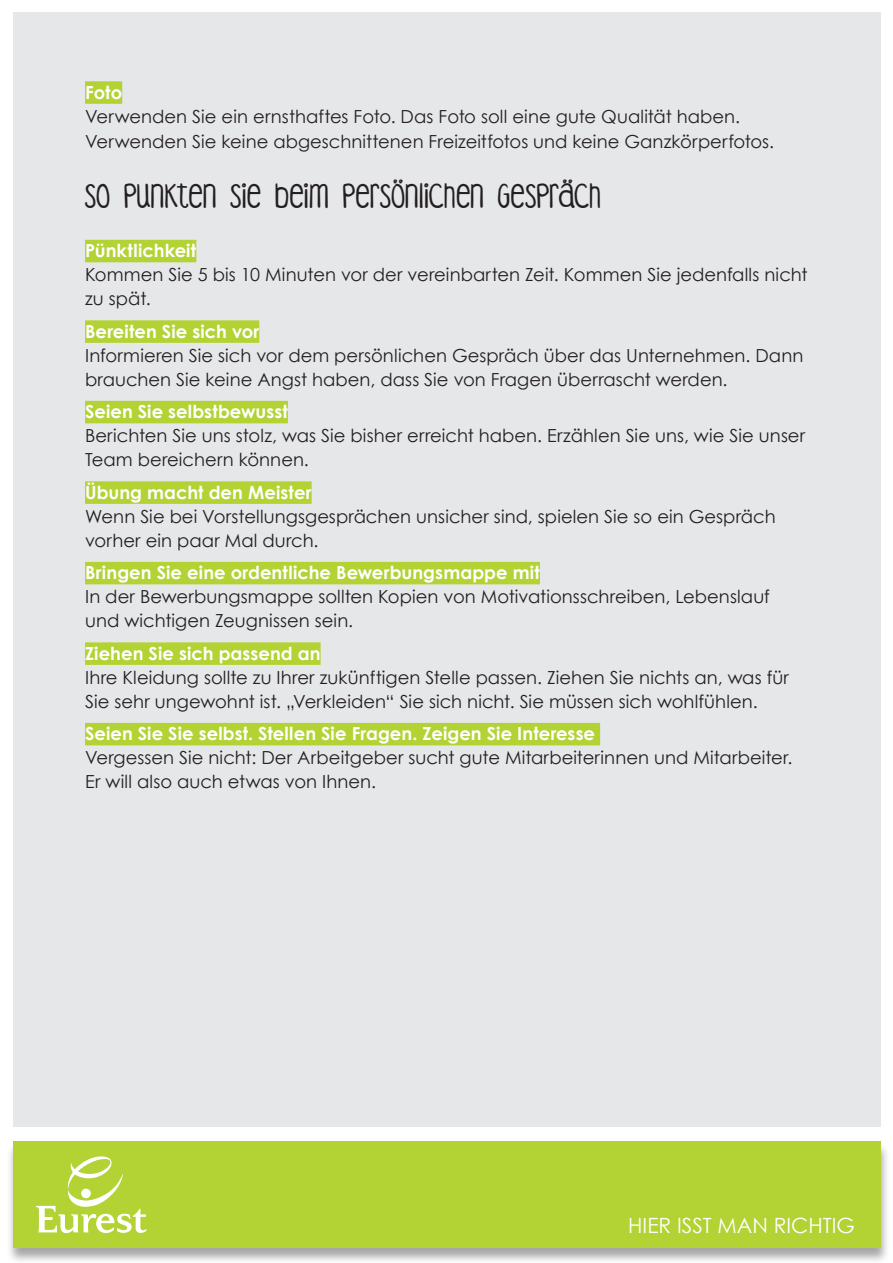
<style>
.page{position:relative;width:893px;height:1263px;background:#fff}
.page>*{position:absolute;margin:0;border:0;box-sizing:border-box;transform-origin:0 0}
.t1{font:22.5px "DJB Coffee Shoppe Espresso";letter-spacing:-.015em;color:#231f20}
.t2{font:21px "Century Gothic";color:#fff}
.t3{font:18px/24px "Century Gothic";letter-spacing:.005em;color:#231f20}
.t4{font:700 18px "Century Gothic";letter-spacing:.005em;color:#fff}
</style>
<div class="page">
<div style="left:13px;top:13px;width:867px;height:1114px;background:#e6e7e9"></div>
<div style="left:7px;top:1142px;width:884px;height:121px;background:#231f20;opacity:.4"></div>
<div style="left:13px;top:1142px;width:867px;height:106px;background:#b3d234"></div>
<svg style="left:36px;top:1156px;width:110px;height:77px"></svg>
<div style="left:85px;top:81px;width:37px;height:23px;background:#b3d234"></div>
<div style="left:85px;top:240px;width:111px;height:22px;background:#b3d234"></div>
<div style="left:85px;top:320px;width:174px;height:23px;background:#b3d234"></div>
<div style="left:85px;top:401px;width:203px;height:22px;background:#b3d234"></div>
<div style="left:85px;top:481px;width:227px;height:23px;background:#b3d234"></div>
<div style="left:85px;top:562px;width:455px;height:22px;background:#b3d234"></div>
<div style="left:85px;top:642px;width:236px;height:23px;background:#b3d234"></div>
<div style="left:85px;top:723px;width:515px;height:22px;background:#b3d234"></div>
<p class="t4" style="left:85px;top:78px;width:39px">Foto</p>
<p class="t3" style="left:85px;top:103px;width:691px;line-height:25.5px">Verwenden Sie ein ernsthaftes Foto. Das Foto soll eine gute Qualität haben.<br>Verwenden Sie keine abgeschnittenen Freizeitfotos und keine Ganzkörperfotos.</p>
<p class="t1" style="left:85px;top:187px;width:518px">SO PUNKTEN SIE BEIM PERSÖNLICHEN GESPRÄCH</p>
<p class="t4" style="left:85px;top:237px;width:113px">Pünktlichkeit</p>
<p class="t3" style="left:85px;top:262px;width:724px">Kommen Sie 5 bis 10 Minuten vor der vereinbarten Zeit. Kommen Sie jedenfalls nicht zu spät.</p>
<p class="t4" style="left:85px;top:317px;width:176px">Bereiten Sie sich vor</p>
<p class="t3" style="left:85px;top:343px;width:720px">Informieren Sie sich vor dem persönlichen Gespräch über das Unternehmen. Dann brauchen Sie keine Angst haben, dass Sie von Fragen überrascht werden.</p>
<p class="t4" style="left:85px;top:398px;width:204px">Seien Sie selbstbewusst</p>
<p class="t3" style="left:85px;top:423px;width:722px">Berichten Sie uns stolz, was Sie bisher erreicht haben. Erzählen Sie uns, wie Sie unser<br>Team bereichern können.</p>
<p class="t4" style="left:85px;top:478px;width:228px">Übung macht den Meister</p>
<p class="t3" style="left:85px;top:504px;width:692px">Wenn Sie bei Vorstellungsgesprächen unsicher sind, spielen Sie so ein Gespräch vorher ein paar Mal durch.</p>
<p class="t4" style="left:85px;top:559px;width:456px">Bringen Sie eine ordentliche Bewerbungsmappe mit</p>
<p class="t3" style="left:85px;top:584px;width:686px">In der Bewerbungsmappe sollten Kopien von Motivationsschreiben, Lebenslauf und wichtigen Zeugnissen sein.</p>
<p class="t4" style="left:85px;top:639px;width:237px">Ziehen Sie sich passend an</p>
<p class="t3" style="left:85px;top:665px;width:705px">Ihre Kleidung sollte zu Ihrer zukünftigen Stelle passen. Ziehen Sie nichts an, was für<br>Sie sehr ungewohnt ist. „Verkleiden“ Sie sich nicht. Sie müssen sich wohlfühlen.</p>
<p class="t4" style="left:85px;top:720px;width:511px">Seien Sie Sie selbst. Stellen Sie Fragen. Zeigen Sie Interesse</p>
<p class="t3" style="left:85px;top:745px;width:709px">Vergessen Sie nicht: Der Arbeitgeber sucht gute Mitarbeiterinnen und Mitarbeiter.<br>Er will also auch etwas von Ihnen.</p>
<p class="t2" style="left:628px;top:1211px;width:228px">HIER ISST MAN RICHTIG</p>
</div>
